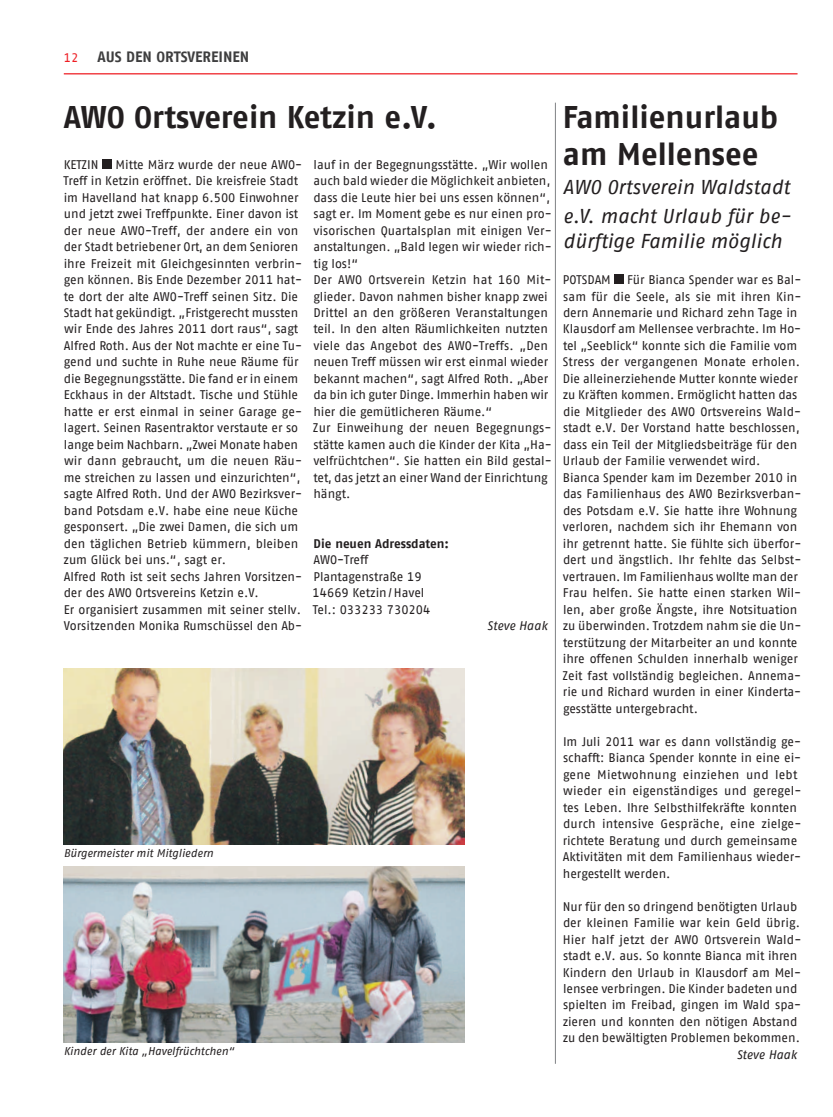
<style>
.page{position:relative;width:833px;height:1117px;background:#fff}
.page>*{position:absolute;margin:0;border:0;box-sizing:border-box;transform-origin:0 0}
.t1{font:700 31.25px/37.5px "AWO Fago Office";color:#231f20}
.t2{font:italic 20px/28.8px "AWO Fago Office";color:#231f20}
.t3{font:700 15px "AWO Fago Office";color:#3e3e3f}
.t4{font:12.5px/16.5px "AWO Fago Office";color:#231f20}
.t5{font:700 12.5px "AWO Fago Office";color:#231f20}
.t6{font:italic 12.5px "AWO Fago Office";letter-spacing:-.01em;color:#231f20}
.t7{font:12.5px "AWO Fago Office";color:#ee1d23}
.t8{font:italic 11.25px "AWO Fago Office";letter-spacing:-.005em;color:#231f20}
</style>
<div class="page">
<hr style="left:64px;top:73px;width:733px;height:1px;background:#ee1d23">
<div style="left:102px;top:159px;width:10px;height:9px;background:#231f20"></div>
<img style="left:64px;top:668px;width:401px;height:176px">
<img style="left:64px;top:866px;width:401px;height:176px">
<hr style="left:555px;top:103px;width:1px;height:960px;background:#808285">
<div style="left:614px;top:275px;width:9px;height:9px;background:#231f20"></div>
<p class="t7" style="left:64px;top:50px;width:16px">12</p>
<p class="t3" style="left:97px;top:48px;width:153px">AUS DEN ORTSVEREINEN</p>
<h1 class="t1" style="left:64px;top:97px;width:375px">AWO Ortsverein Ketzin e.V.</h1>
<p class="t4" style="left:313px;top:156px;width:240px">lauf in der Begegnungsstätte. „Wir wollen auch bald wieder die Möglichkeit anbieten, dass die Leute hier bei uns essen können“, sagt er. Im Moment gebe es nur einen pro&shy;visorischen Quartalsplan mit einigen Ver&shy;anstaltungen. „Bald legen wir wieder rich&shy;tig los!“<br>Der AWO Ortsverein Ketzin hat 160 Mit&shy;glieder. Davon nahmen bisher knapp zwei Drittel an den größeren Veranstaltungen teil. In den alten Räumlichkeiten nutzten viele das Angebot des AWO-Treffs. „Den neuen Treff müssen wir erst einmal wieder bekannt machen“, sagt Alfred Roth. „Aber da bin ich guter Dinge. Immerhin haben wir hier die gemütlicheren Räume.“<br>Zur Einweihung der neuen Begegnungs&shy;stätte kamen auch die Kinder der Kita „Ha&shy;velfrüchtchen“. Sie hatten ein Bild gestal&shy;tet, das jetzt an einer Wand der Einrichtung hängt.</p>
<p class="t5" style="left:314px;top:536px;width:137px">Die neuen Adressdaten:</p>
<p class="t4" style="left:313px;top:551px;width:119px">AWO-Treff<br>Plantagenstraße 19<br>14669 Ketzin/Havel<br>Tel.: 033233 730204</p>
<p class="t6" style="left:487px;top:618px;width:62px">Steve Haak</p>
<p class="t4" style="left:63px;top:156px;width:240px;text-indent:52px">Mitte März wurde der neue AWO-Treff in Ketzin eröffnet. Die kreisfreie Stadt im Havelland hat knapp 6.500 Einwohner und jetzt zwei Treffpunkte. Einer davon ist der neue AWO-Treff, der andere ein von der Stadt betriebener Ort, an dem Senioren ihre Freizeit mit Gleichgesinnten verbrin&shy;gen können. Bis Ende Dezember 2011 hat&shy;te dort der alte AWO-Treff seinen Sitz. Die Stadt hat gekündigt. „Fristgerecht mussten wir Ende des Jahres 2011 dort raus“, sagt Alfred Roth. Aus der Not machte er eine Tu&shy;gend und suchte in Ruhe neue Räume für die Begegnungsstätte. Die fand er in einem Eckhaus in der Altstadt. Tische und Stühle hatte er erst einmal in seiner Garage ge&shy;lagert. Seinen Rasentraktor verstaute er so lange beim Nachbarn. „Zwei Monate haben wir dann gebraucht, um die neuen Räu&shy;me streichen zu lassen und einzurichten“, sagte Alfred Roth. Und der AWO Bezirksver&shy;band Potsdam e.V. habe eine neue Küche gesponsert. „Die zwei Damen, die sich um den täglichen Betrieb kümmern, bleiben zum Glück bei uns.“, sagt er.<br>Alfred Roth ist seit sechs Jahren Vorsitzen&shy;der des AWO Ortsvereins Ketzin e.V.<br>Er organisiert zusammen mit seiner stellv.<br>Vorsitzenden Monika Rumschüssel den Ab-</p>
<p class="t4" style="left:64px;top:156px;width:36px">KETZIN</p>
<p class="t8" style="left:64px;top:846px;width:151px">Bürgermeister mit Mitgliedern</p>
<p class="t8" style="left:64px;top:1044px;width:172px">Kinder der Kita „Havelfrüchtchen“</p>
<h1 class="t1" style="left:563px;top:97px;width:217px">Familienurlaub am Mellensee</h1>
<h2 class="t2" style="left:563px;top:172px;width:229px">AWO Ortsverein Waldstadt e.V. macht Urlaub für be-</h2>
<h2 class="t2" style="left:563px;top:226px;width:220px">dürftige Familie möglich</h2>
<p class="t4" style="left:562px;top:271px;width:240px;text-indent:65px">Für Bianca Spender war es Bal&shy;sam für die Seele, als sie mit ihren Kin&shy;dern Annemarie und Richard zehn Tage in Klausdorf am Mellensee verbrachte. Im Ho&shy;tel „Seeblick“ konnte sich die Familie vom Stress der vergangenen Monate erholen.<br>Die alleinerziehende Mutter konnte wieder zu Kräften kommen. Ermöglicht hatten das die Mitglieder des AWO Ortsvereins Wald&shy;stadt e.V. Der Vorstand hatte beschlossen, dass ein Teil der Mitgliedsbeiträge für den Urlaub der Familie verwendet wird.<br>Bianca Spender kam im Dezember 2010 in das Familienhaus des AWO Bezirksverban&shy;des Potsdam e.V. Sie hatte ihre Wohnung verloren, nachdem sich ihr Ehemann von ihr getrennt hatte. Sie fühlte sich überfor&shy;dert und ängstlich. Ihr fehlte das Selbst&shy;vertrauen. Im Familienhaus wollte man der Frau helfen. Sie hatte einen starken Wil&shy;len, aber große Ängste, ihre Notsituation zu überwinden. Trotzdem nahm sie die Un&shy;terstützung der Mitarbeiter an und konnte ihre offenen Schulden innerhalb weniger Zeit fast vollständig begleichen. Annema&shy;rie und Richard wurden in einer Kinderta&shy;gesstätte untergebracht.</p>
<p class="t4" style="left:563px;top:732px;width:240px">Im Juli 2011 war es dann vollständig ge&shy;schafft: Bianca Spender konnte in eine ei&shy;gene Mietwohnung einziehen und lebt wieder ein eigenständiges und geregel&shy;tes Leben. Ihre Selbsthilfekräfte konnten durch intensive Gespräche, eine zielge&shy;richtete Beratung und durch gemeinsame Aktivitäten mit dem Familienhaus wieder&shy;hergestellt werden.</p>
<p class="t4" style="left:562px;top:897px;width:240px">Nur für den so dringend benötigten Urlaub der kleinen Familie war kein Geld übrig.<br>Hier half jetzt der AWO Ortsverein Wald&shy;stadt e.V. aus. So konnte Bianca mit ihren Kindern den Urlaub in Klausdorf am Mel&shy;lensee verbringen. Die Kinder badeten und spielten im Freibad, gingen im Wald spa&shy;zieren und konnten den nötigen Abstand zu den bewältigten Problemen bekommen.</p>
<p class="t6" style="left:737px;top:1047px;width:62px">Steve Haak</p>
<p class="t4" style="left:563px;top:271px;width:49px">POTSDAM</p>
</div>
